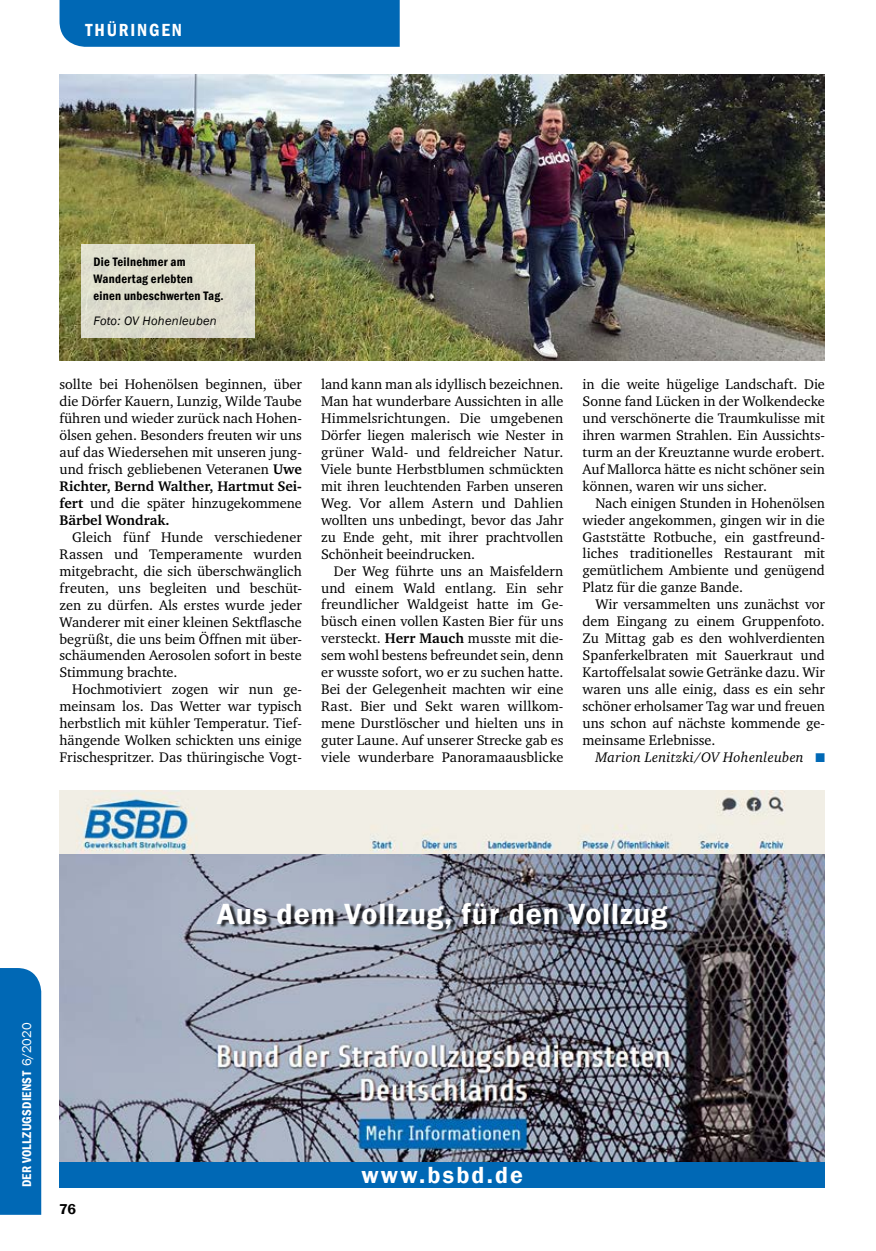
<style>
.page{position:relative;width:876px;height:1251px;background:#fff}
.page>*{position:absolute;margin:0;border:0;box-sizing:border-box;transform-origin:0 0}
.t1{font:600 30px "Franklin Gothic";letter-spacing:.03em;color:#fff}
.t2{font:600 24px "Franklin Gothic";letter-spacing:.09em;color:#fff}
.t3{font:600 condensed 18px "Franklin Gothic";letter-spacing:.1em;color:#fff}
.t4{font:600 14.7px "Franklin Gothic";color:#000}
.t5{font:14.25px "Charter ITC";color:#000}
.t6{font:700 14.25px "Charter ITC";color:#000}
.t7{font:italic 14.25px "Charter ITC";letter-spacing:.015em;color:#000}
.t8{font:600 condensed 13.05px "Franklin Gothic";letter-spacing:.015em;color:#fff}
.t9{font:600 condensed 12.6px/17px "Franklin Gothic";letter-spacing:.02em;color:#000}
.t10{font:italic 12.6px "Franklin Gothic";letter-spacing:.02em;color:#000}
.s1{font-weight:700}
.s2{color:#0068b5}
.s3{font-weight:400;font-stretch:normal}
</style>
<div class="page">
<div style="left:0;top:968px;width:41px;height:246px;background:#0068b5"></div>
<div style="left:60px;top:0;width:340px;height:47px;background:#0068b5"></div>
<img style="left:60px;top:853px;width:765px;height:308px">
<div style="left:60px;top:1161px;width:765px;height:25px;background:#0068b5"></div>
<img style="left:60px;top:790px;width:765px;height:63px">
<div style="left:219px;top:903px;width:453px;height:29px;background:#000;opacity:.75"></div>
<img style="left:60px;top:74px;width:765px;height:286px">
<div style="left:81px;top:244px;width:173px;height:94px;background:#dfdecd"></div>
<p class="t3" style="left:86px;top:18px;width:98px">THÜRINGEN</p>
<p class="t9" style="left:94px;top:253px;width:132px">Die Teilnehmer am<br>Wandertag erlebten einen unbeschwerten Tag.</p>
<p class="t10" style="left:94px;top:312px;width:125px">Foto: OV Hohenleuben</p>
<p class="t5" style="left:60px;top:375px;width:244px">sollte bei Hohenölsen beginnen, über</p>
<p class="t5" style="left:60px;top:392px;width:244px">die Dörfer Kauern, Lunzig, Wilde Taube</p>
<p class="t5" style="left:60px;top:409px;width:244px">führen und wieder zurück nach Hohen-</p>
<p class="t5" style="left:60px;top:426px;width:244px">ölsen gehen. Besonders freuten wir uns</p>
<p class="t5" style="left:60px;top:443px;width:243px">auf das Wiedersehen mit unseren jung-</p>
<p class="t5" style="left:60px;top:460px;width:244px">und frisch gebliebenen Veteranen <span class="s1">Uwe</span></p>
<p class="t6" style="left:60px;top:477px;width:244px">Richter, Bernd Walther, Hartmut Sei-</p>
<p class="t5" style="left:60px;top:494px;width:244px"><span class="s1">fert</span> und die später hinzugekommene</p>
<p class="t6" style="left:60px;top:511px;width:112px">Bärbel Wondrak.</p>
<p class="t5" style="left:72px;top:528px;width:231px">Gleich fünf Hunde verschiedener</p>
<p class="t5" style="left:60px;top:545px;width:244px">Rassen und Temperamente wurden</p>
<p class="t5" style="left:60px;top:562px;width:244px">mitgebracht, die sich überschwänglich</p>
<p class="t5" style="left:60px;top:578px;width:244px">freuten, uns begleiten und beschüt-</p>
<p class="t5" style="left:60px;top:595px;width:244px">zen zu dürfen. Als erstes wurde jeder</p>
<p class="t5" style="left:60px;top:612px;width:244px">Wanderer mit einer kleinen Sektflasche</p>
<p class="t5" style="left:60px;top:629px;width:244px">begrüßt, die uns beim Öffnen mit über-</p>
<p class="t5" style="left:60px;top:646px;width:244px">schäumenden Aerosolen sofort in beste</p>
<p class="t5" style="left:60px;top:663px;width:120px">Stimmung brachte.</p>
<p class="t5" style="left:72px;top:680px;width:231px">Hochmotiviert zogen wir nun ge-</p>
<p class="t5" style="left:60px;top:697px;width:244px">meinsam los. Das Wetter war typisch</p>
<p class="t5" style="left:60px;top:714px;width:244px">herbstlich mit kühler Temperatur. Tief-</p>
<p class="t5" style="left:60px;top:731px;width:244px">hängende Wolken schickten uns einige</p>
<p class="t5" style="left:60px;top:748px;width:244px">Frischespritzer. Das thüringische Vogt-</p>
<p class="t5" style="left:321px;top:375px;width:244px">land kann man als idyllisch bezeichnen.</p>
<p class="t5" style="left:321px;top:392px;width:244px">Man hat wunderbare Aussichten in alle</p>
<p class="t5" style="left:321px;top:409px;width:244px">Himmelsrichtungen. Die umgebenen</p>
<p class="t5" style="left:321px;top:426px;width:244px">Dörfer liegen malerisch wie Nester in</p>
<p class="t5" style="left:321px;top:443px;width:244px">grüner Wald- und feldreicher Natur.</p>
<p class="t5" style="left:321px;top:460px;width:244px">Viele bunte Herbstblumen schmückten</p>
<p class="t5" style="left:321px;top:477px;width:244px">mit ihren leuchtenden Farben unseren</p>
<p class="t5" style="left:321px;top:494px;width:244px">Weg. Vor allem Astern und Dahlien</p>
<p class="t5" style="left:321px;top:511px;width:244px">wollten uns unbedingt, bevor das Jahr</p>
<p class="t5" style="left:321px;top:527px;width:244px">zu Ende geht, mit ihrer prachtvollen</p>
<p class="t5" style="left:321px;top:544px;width:156px">Schönheit beeindrucken.</p>
<p class="t5" style="left:334px;top:561px;width:231px">Der Weg führte uns an Maisfeldern</p>
<p class="t5" style="left:321px;top:578px;width:244px">und einem Wald entlang. Ein sehr</p>
<p class="t5" style="left:321px;top:595px;width:244px">freundlicher Waldgeist hatte im Ge-</p>
<p class="t5" style="left:321px;top:612px;width:244px">büsch einen vollen Kasten Bier für uns</p>
<p class="t5" style="left:321px;top:629px;width:244px">versteckt. <span class="s1">Herr Mauch</span> musste mit die-</p>
<p class="t5" style="left:321px;top:646px;width:244px">sem wohl bestens befreundet sein, denn</p>
<p class="t5" style="left:321px;top:663px;width:244px">er wusste sofort, wo er zu suchen hatte.</p>
<p class="t5" style="left:321px;top:680px;width:244px">Bei der Gelegenheit machten wir eine</p>
<p class="t5" style="left:321px;top:697px;width:244px">Rast. Bier und Sekt waren willkom-</p>
<p class="t5" style="left:321px;top:714px;width:244px">mene Durstlöscher und hielten uns in</p>
<p class="t5" style="left:321px;top:731px;width:244px">guter Laune. Auf unserer Strecke gab es</p>
<p class="t5" style="left:321px;top:748px;width:244px">viele wunderbare Panoramaausblicke</p>
<p class="t5" style="left:583px;top:375px;width:244px">in die weite hügelige Landschaft. Die</p>
<p class="t5" style="left:583px;top:392px;width:244px">Sonne fand Lücken in der Wolkendecke</p>
<p class="t5" style="left:583px;top:409px;width:244px">und verschönerte die Traumkulisse mit</p>
<p class="t5" style="left:583px;top:426px;width:244px">ihren warmen Strahlen. Ein Aussichts-</p>
<p class="t5" style="left:583px;top:443px;width:244px">turm an der Kreuztanne wurde erobert.</p>
<p class="t5" style="left:583px;top:460px;width:244px">Auf Mallorca hätte es nicht schöner sein</p>
<p class="t5" style="left:583px;top:477px;width:186px">können, waren wir uns sicher.</p>
<p class="t5" style="left:595px;top:493px;width:231px">Nach einigen Stunden in Hohenölsen</p>
<p class="t5" style="left:583px;top:510px;width:244px">wieder angekommen, gingen wir in die</p>
<p class="t5" style="left:583px;top:527px;width:244px">Gaststätte Rotbuche, ein gastfreund-</p>
<p class="t5" style="left:583px;top:544px;width:244px">liches traditionelles Restaurant mit</p>
<p class="t5" style="left:583px;top:561px;width:244px">gemütlichem Ambiente und genügend</p>
<p class="t5" style="left:583px;top:578px;width:162px">Platz für die ganze Bande.</p>
<p class="t5" style="left:595px;top:595px;width:231px">Wir versammelten uns zunächst vor</p>
<p class="t5" style="left:583px;top:612px;width:244px">dem Eingang zu einem Gruppenfoto.</p>
<p class="t5" style="left:583px;top:629px;width:244px">Zu Mittag gab es den wohlverdienten</p>
<p class="t5" style="left:583px;top:646px;width:244px">Spanferkelbraten mit Sauerkraut und</p>
<p class="t5" style="left:583px;top:663px;width:244px">Kartoffelsalat sowie Getränke dazu. Wir</p>
<p class="t5" style="left:583px;top:680px;width:244px">waren uns alle einig, dass es ein sehr</p>
<p class="t5" style="left:583px;top:697px;width:244px">schöner erholsamer Tag war und freuen</p>
<p class="t5" style="left:583px;top:714px;width:244px">uns schon auf nächste kommende ge-</p>
<p class="t5" style="left:583px;top:731px;width:135px">meinsame Erlebnisse.</p>
<p class="t7" style="left:595px;top:748px;width:231px">Marion Lenitzki/OV Hohenleuben <span class="s2">■</span></p>
<p class="t8" style="left:18px;top:1186px;width:166px;rotate:-90deg">DER VOLLZUGSDIENST <span class="s3">6/2020</span></p>
<p class="t4" style="left:59px;top:1200px;width:18px">76</p>
<p class="t1" style="left:217px;top:895px;width:452px">Aus dem Vollzug, für den Vollzug</p>
<p class="t2" style="left:361px;top:1159px;width:163px">www.bsbd.de</p>
</div>
